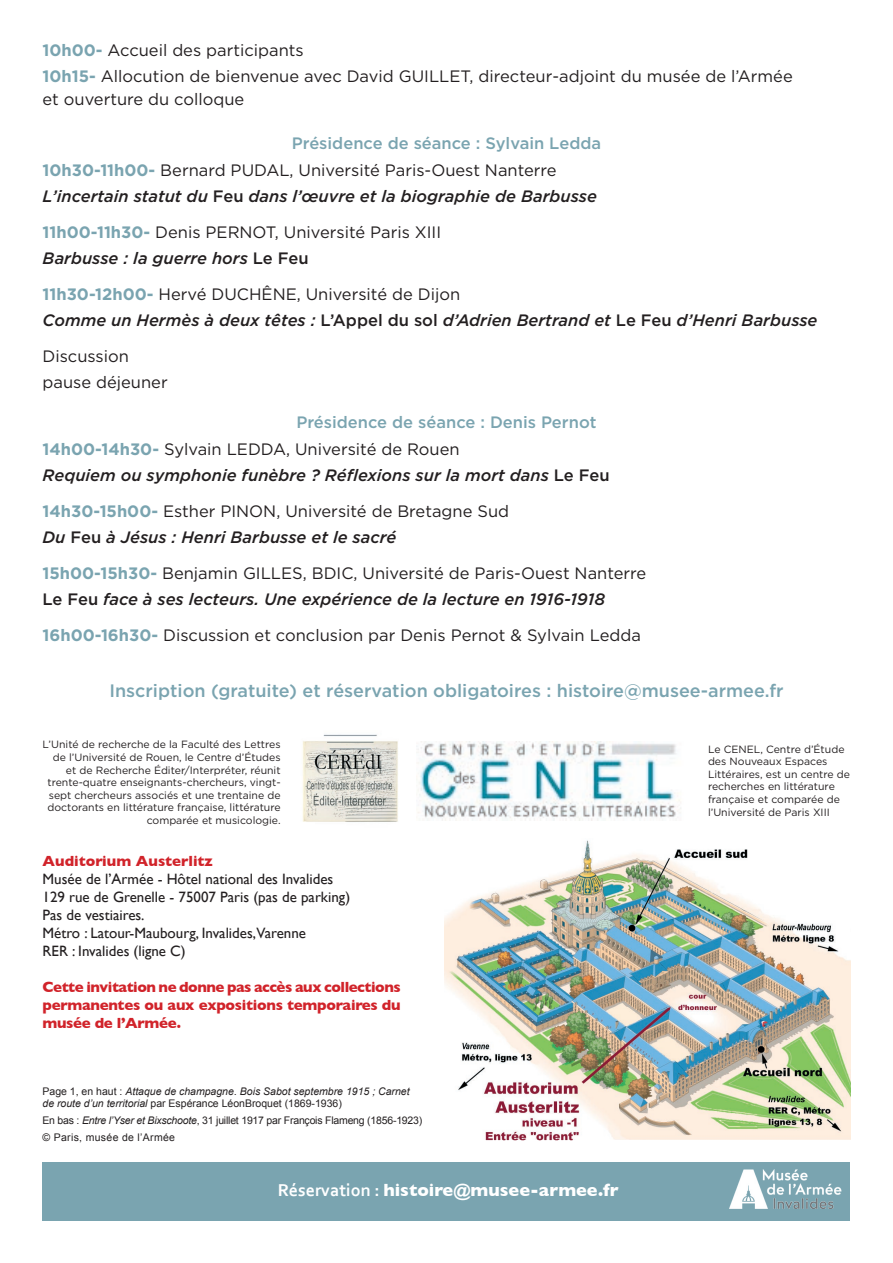
<style>
.page{position:relative;width:893px;height:1263px;background:#fff}
.page>*{position:absolute;margin:0;border:0;box-sizing:border-box;transform-origin:0 0}
.t1{font:500 18px "Gotham";color:#7aa4b0}
.t2{font:700 18px "Gill Sans";color:#fff}
.t3{font:italic 500 16.5px/26.7px "Gotham";color:#231f20}
.t4{font:16.5px/26.7px "Gotham";color:#231f20}
.t5{font:15px/18px "Gill Sans";color:#231f20}
.t6{font:700 15px/18px "Gill Sans";letter-spacing:-.02em;color:#d1232a;text-align:justify}
.t7{font:700 15px "Gill Sans";color:#d1232a}
.t8{font:10.5px/12.6px "Gotham";color:#231f20}
.t9{font:italic 10.5px/12.6px "Arial";color:#231f20}
.t10{font:10.5px/16.8px "Arial";letter-spacing:-.02em;color:#231f20}
.s1{font-weight:700;color:#7aa4b0}
.s2{font-style:normal;color:#7aa4b0}
.s3{font-weight:700;font-style:normal;color:#7aa4b0}
.s4{font-weight:400;font-style:normal}
.s5{font-style:normal}
.s6{font-weight:500;font-style:italic}
.s7{font-weight:500}
.s8{font-style:italic}
.s9{font-family:"Corbel"}
</style>
<div class="page">
<img style="left:444px;top:840px;width:406px;height:301px">
<div style="left:43px;top:1162px;width:807px;height:58px;background:#7aa4b0"></div>
<img style="left:730px;top:1169px;width:112px;height:40px">
<img style="left:417px;top:741px;width:264px;height:79px">
<img style="left:303px;top:734px;width:95px;height:88px">
<p class="t4" style="left:43px;top:36px;width:752px"><span class="s1">10h00-</span> Accueil des participants<br><span class="s1">10h15-</span> Allocution de bienvenue avec David GUILLET, directeur-adjoint du musée de l’Armée</p>
<p class="t4" style="left:43px;top:85px;width:203px">et ouverture du colloque</p>
<p class="t3" style="left:43px;top:129px;width:560px;text-indent:249px"><span class="s2">Présidence de séance : Sylvain Ledda<br></span><span class="s3">10h30-11h00-</span> <span class="s4">Bernard PUDAL, Université Paris-Ouest Nanterre<br></span>L’incertain statut du <span class="s5">Feu</span> dans l’œuvre et la biographie de Barbusse</p>
<p class="t4" style="left:43px;top:218px;width:400px"><span class="s1">11h00-11h30-</span> Denis PERNOT, Université Paris XIII<br><span class="s6">Barbusse : la guerre hors</span> <span class="s7">Le Feu</span></p>
<p class="t3" style="left:43px;top:280px;width:776px"><span class="s3">11h30-12h00-</span> <span class="s4">Hervé DUCHÊNE, Université de Dijon<br></span>Comme un Hermès à deux têtes : <span class="s5">L’Appel du sol</span> d’Adrien Bertrand et <span class="s5">Le Feu</span> d’Henri Barbusse</p>
<p class="t4" style="left:43px;top:342px;width:127px">Discussion pause déjeuner</p>
<p class="t3" style="left:43px;top:408px;width:569px;text-indent:254px"><span class="s2">Présidence de séance : Denis Pernot<br></span><span class="s3">14h00-14h30-</span> <span class="s4">Sylvain LEDDA, Université de Rouen<br></span>Requiem ou symphonie funèbre ? Réflexions sur la mort dans <span class="s5">Le Feu</span></p>
<p class="t4" style="left:43px;top:497px;width:468px"><span class="s1">14h30-15h00-</span> Esther PINON, Université de Bretagne Sud<br><span class="s6">Du</span> <span class="s7">Feu</span> <span class="s6">à Jésus : Henri Barbusse et le sacré</span></p>
<p class="t3" style="left:43px;top:559px;width:605px"><span class="s3">15h00-15h30-</span> <span class="s4">Benjamin GILLES, BDIC, Université de Paris-Ouest Nanterre<br></span><span class="s5">Le Feu</span> face à ses lecteurs. Une expérience de la lecture en 1916-1918</p>
<p class="t4" style="left:43px;top:621px;width:600px"><span class="s1">16h00-16h30-</span> Discussion et conclusion par Denis Pernot &amp; Sylvain Ledda</p>
<p class="t1" style="left:109px;top:679px;width:676px">Inscription (gratuite) et réservation obligatoires : histoire@musee-armee.fr</p>
<p class="t8" style="left:43px;top:738px;width:240px;text-align:right">L’Unité de recherche de la Faculté des Lettres de l’Université de Rouen, le Centre d’Études et de Recherche Éditer/Interpréter, réunit trente-quatre enseignants-chercheurs, vingt&shy;sept chercheurs associés et une trentaine de doctorants en littérature française, littérature comparée et musicologie.</p>
<p class="t7" style="left:43px;top:852px;width:172px">Auditorium Austerlitz</p>
<p class="t5" style="left:43px;top:870px;width:309px">Musée de l’Armée - Hôtel national des Invalides 129 rue de Grenelle - 75007 Paris (pas de parking)<br>Pas de vestiaires.<br>Métro : Latour-Maubourg, Invalides,Varenne<br>RER : Invalides (ligne C)</p>
<p class="t6" style="left:43px;top:978px;width:360px">Cette invitation ne donne pas accès aux collections permanentes ou aux expositions temporaires du musée de l’Armée.</p>
<p class="t9" style="left:43px;top:1085px;width:369px"><span class="s5">Page 1, en haut :</span> Attaque de champagne. Bois Sabot septembre 1915 ; Carnet de route d’un territorial <span class="s5">par Espérance LéonBroquet (1869-1936)</span></p>
<p class="t10" style="left:43px;top:1112px;width:381px">En bas : <span class="s8">Entre l’Yser et Bixschoote</span>, 31 juillet 1917 par François Flameng (1856-1923) © Paris, musée de l’Armée</p>
<p class="t2" style="left:278px;top:1179px;width:342px"><span class="s9">Réservation :</span> histoire@musee-armee.fr</p>
<p class="t8" style="left:708px;top:742px;width:143px">Le CENEL, Centre d’Étude des Nouveaux Espaces<br>Littéraires, est un centre de recherches en littérature française et comparée de l’Université de Paris XIII</p>
</div>
